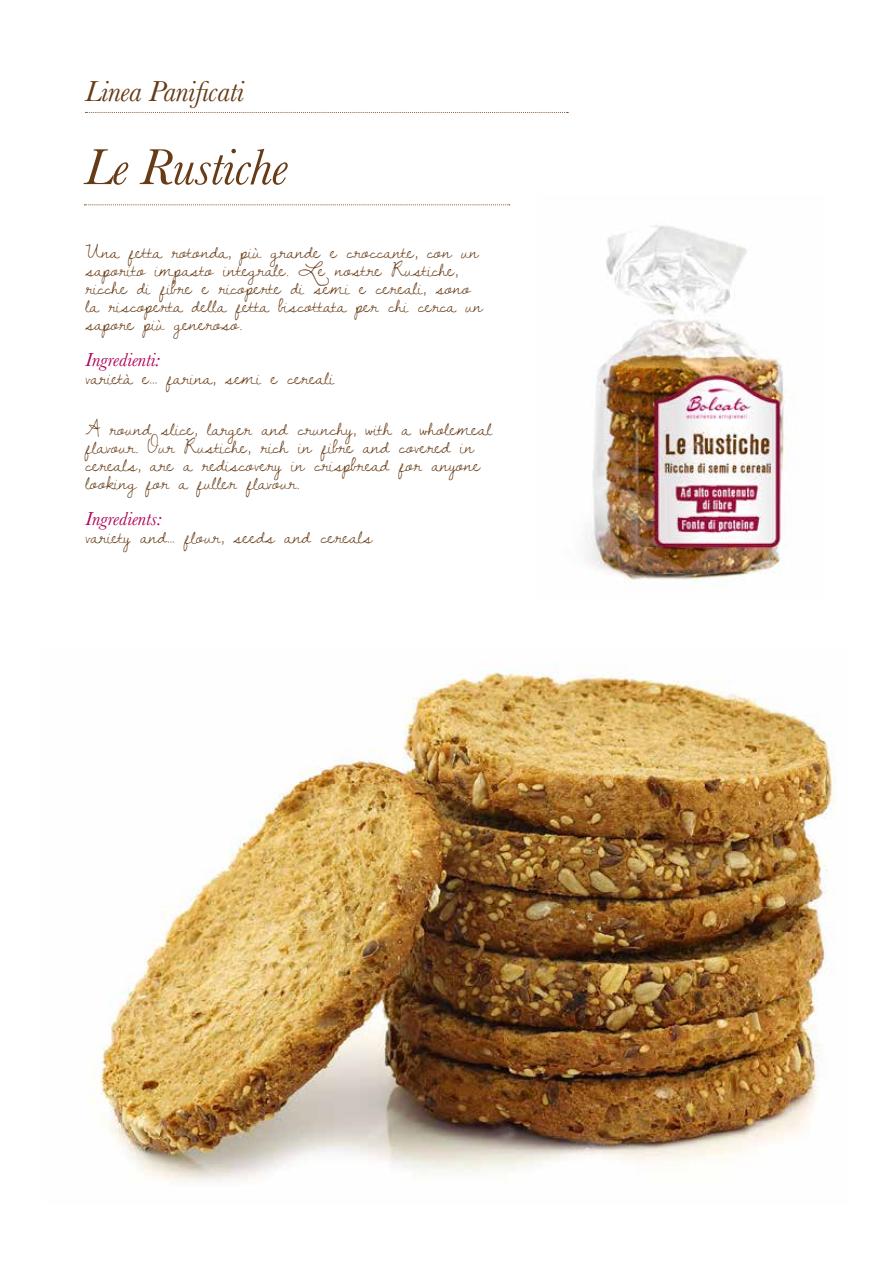
<style>
.page{position:relative;width:893px;height:1263px;background:#fff}
.page>*{position:absolute;margin:0;border:0;box-sizing:border-box;transform-origin:0 0}
.t1{font:italic 52.5px "Baskerville";letter-spacing:-.01em;color:#673b15}
.t2{font:italic 30px "Baskerville";letter-spacing:-.01em;color:#673b15}
.t3{font:19.5px/18px "Dawningofa New Day";color:#673b15}
.t4{font:italic 19.5px "Baskerville";color:#b10057}
</style>
<div class="page">
<img style="left:92px;top:664px;width:744px;height:517px">
<img style="left:587px;top:225px;width:209px;height:358px">
<svg style="left:84px;top:204px;width:426px;height:1px"></svg>
<svg style="left:85px;top:112px;width:483px;height:1px"></svg>
<h2 class="t2" style="left:85px;top:71px;width:160px">Linea Panificati</h2>
<h1 class="t1" style="left:84px;top:132px;width:205px">Le Rustiche</h1>
<p class="t3" style="left:85px;top:242px;width:399px">Una fetta rotonda, più grande e croccante, con un saporito impasto integrale. Le nostre Rustiche, ricche di fibre e ricoperte di semi e cereali, sono la riscoperta della fetta biscottata per chi cerca un sapore più generoso.</p>
<p class="t4" style="left:85px;top:346px;width:76px">Ingredienti:</p>
<p class="t3" style="left:85px;top:368px;width:250px">varietà e… farina, semi e cereali</p>
<p class="t3" style="left:85px;top:419px;width:408px">A round slice, larger and crunchy, with a wholemeal flavour. Our Rustiche, rich in fibre and covered in cereals, are a rediscovery in crispbread for anyone looking for a fuller flavour.</p>
<p class="t4" style="left:85px;top:506px;width:78px">Ingredients:</p>
<p class="t3" style="left:85px;top:527px;width:289px">variety and… flour, seeds and cereals</p>
</div>
